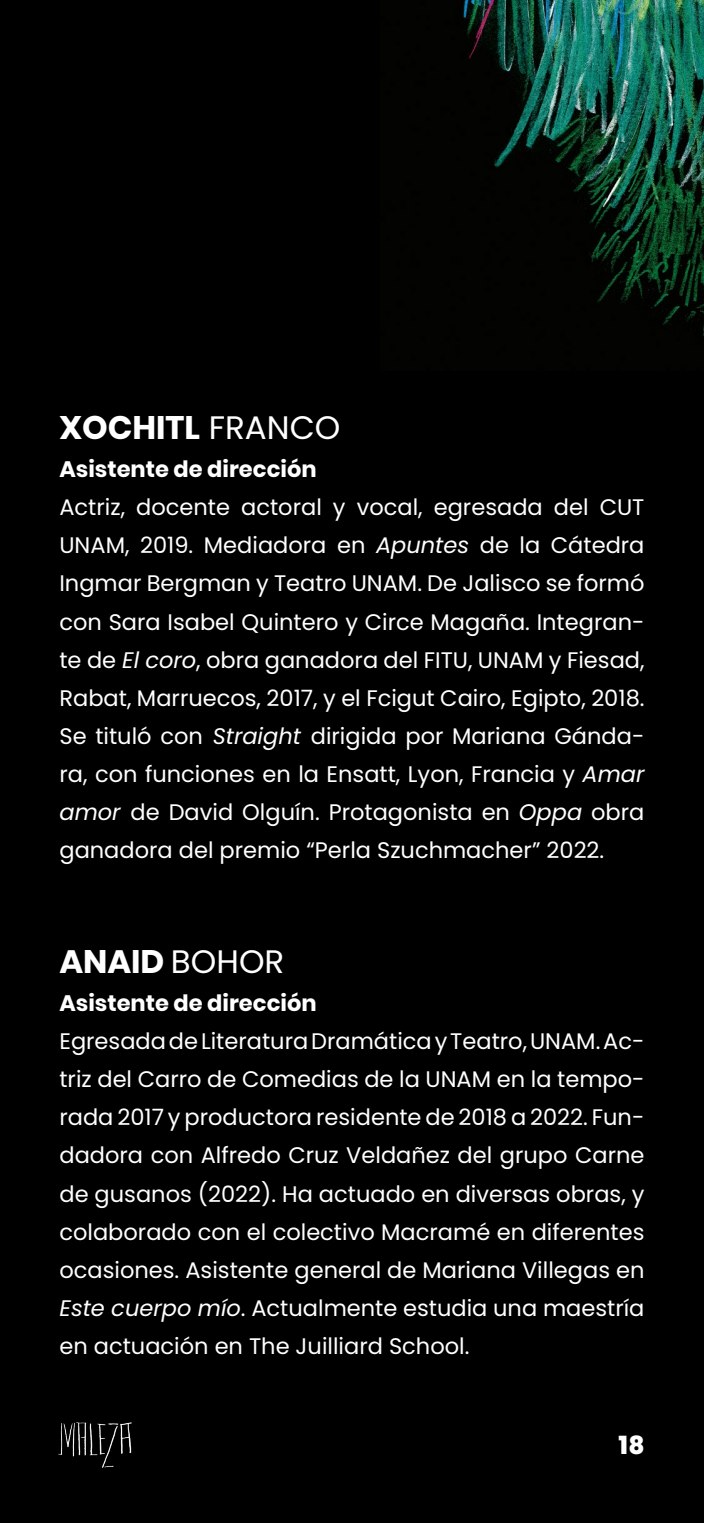
<style>
.page{position:relative;width:704px;height:1523px;background:#fff}
.page>*{position:absolute;margin:0;border:0;box-sizing:border-box;transform-origin:0 0}
.t1{font:700 32.5px "Poppins";color:#fff}
.t2{font:800 25px "Poppins";color:#fff}
.t3{font:22.5px/38.1px "Poppins";color:#fff;text-align:justify}
.t4{font:700 22.5px "Poppins";color:#fff}
.s1{font-weight:400}
.s2{font-style:italic}
</style>
<div class="page">
<div style="left:0;top:0;width:703px;height:1522px;background:#000"></div>
<img style="left:463px;top:0;width:240px;height:336px">
<img style="left:58px;top:1422px;width:74px;height:46px">
<h1 class="t1" style="left:59px;top:409px;width:282px">XOCHITL <span class="s1">FRANCO</span></h1>
<p class="t4" style="left:59px;top:456px;width:258px">Asistente de dirección</p>
<p class="t3" style="left:59px;top:488px;width:586px">Actriz, docente actoral y vocal, egresada del CUT UNAM, 2019. Mediadora en <span class="s2">Apuntes</span> de la Cátedra Ingmar Bergman y Teatro UNAM. De Jalisco se formó con Sara Isabel Quintero y Circe Magaña. Integran&shy;te de <span class="s2">El coro</span>, obra ganadora del FITU, UNAM y Fiesad, Rabat, Marruecos, 2017, y el Fcigut Cairo, Egipto, 2018.<br>Se tituló con <span class="s2">Straight</span> dirigida por Mariana Gánda&shy;ra, con funciones en la Ensatt, Lyon, Francia y <span class="s2">Amar amor</span> de David Olguín. Protagonista en <span class="s2">Oppa</span> obra ganadora del premio “Perla Szuchmacher” 2022.</p>
<h1 class="t1" style="left:59px;top:942px;width:226px">ANAID <span class="s1">BOHOR</span></h1>
<p class="t4" style="left:59px;top:990px;width:258px">Asistente de dirección</p>
<p class="t3" style="left:59px;top:1022px;width:586px">Egresada de Literatura Dramática y Teatro, UNAM. Ac&shy;triz del Carro de Comedias de la UNAM en la tempo&shy;rada 2017 y productora residente de 2018 a 2022. Fun&shy;dadora con Alfredo Cruz Veldañez del grupo Carne de gusanos (2022). Ha actuado en diversas obras, y colaborado con el colectivo Macramé en diferentes ocasiones. Asistente general de Mariana Villegas en <span class="s2">Este cuerpo mío</span>. Actualmente estudia una maestría en actuación en The Juilliard School.</p>
<p class="t2" style="left:618px;top:1430px;width:27px">18</p>
</div>
